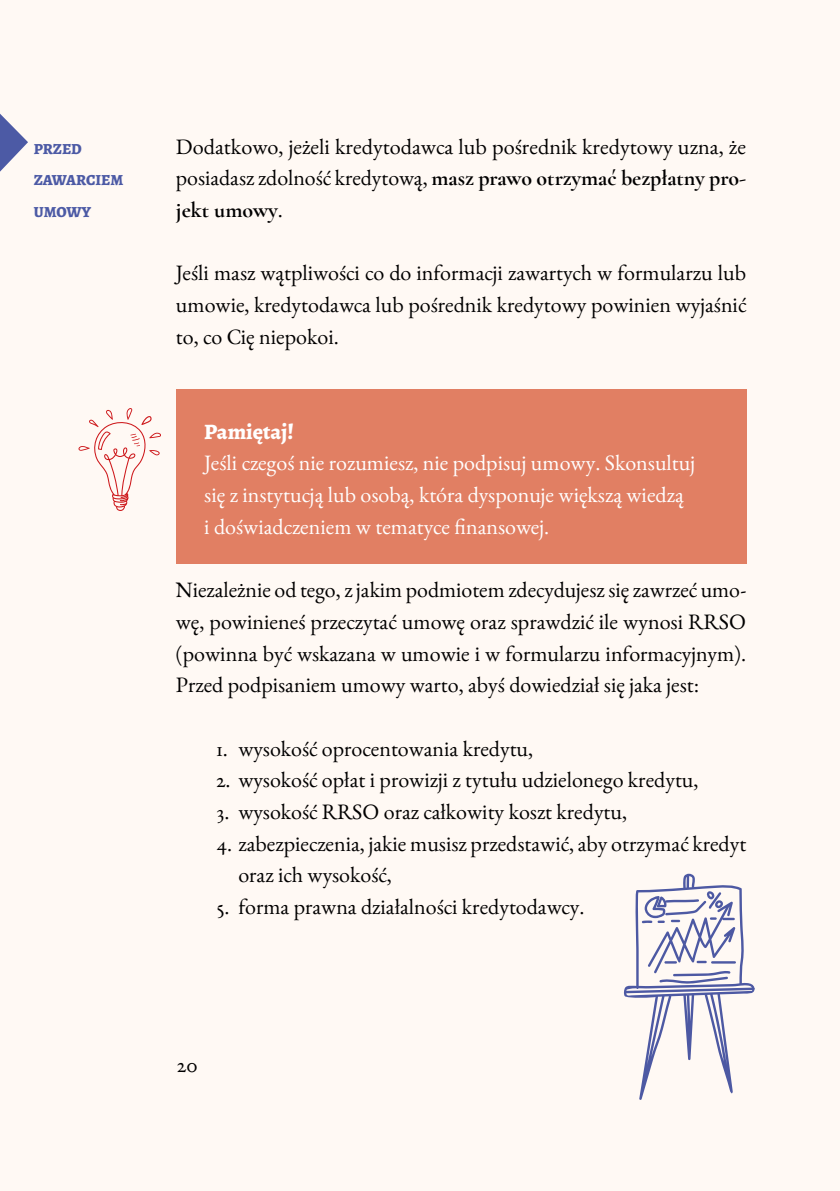
<style>
.page{position:relative;width:840px;height:1191px;background:#fff}
.page>*{position:absolute;margin:0;border:0;box-sizing:border-box;transform-origin:0 0}
.t1{font:22px/31.6px "EB Garamond";color:#000;text-align:justify}
.t2{font:22px/31.6px "EB Garamond";color:#fff}
.t3{font:700 22px/31.6px "Cormorant Garamond";color:#000}
.t4{font:800 22px "Alegreya";color:#fff}
.t5{font:800 15.4px/31.6px "Alegreya";color:#4c5aa5}
.s1{font-family:"EB Garamond";font-weight:400}
</style>
<div class="page">
<div style="left:0;top:0;width:839px;height:1191px;background:#fff9f4"></div>
<svg style="left:78px;top:408px;width:83px;height:103px"></svg>
<svg style="left:624px;top:873px;width:130px;height:227px"></svg>
<div style="left:176px;top:389px;width:570px;height:175px;background:#e17f63"></div>
<svg style="left:0;top:114px;width:28px;height:58px"></svg>
<p class="t5" style="left:34px;top:133px;width:91px">PRZED<br>ZAWARCIEM<br>UMOWY</p>
<p class="t1" style="left:176px;top:130px;width:571px">Dodatkowo, jeżeli kredytodawca lub pośrednik kredytowy uzna, że</p>
<p class="t3" style="left:176px;top:162px;width:571px"><span class="s1">posiadasz zdolność kredytową,</span> masz prawo otrzymać bezpłatny pro&shy;jekt umowy<span class="s1">.</span></p>
<p class="t1" style="left:176px;top:257px;width:571px">Jeśli masz wątpliwości co do informacji zawartych w formularzu lub umowie, kredytodawca lub pośrednik kredytowy powinien wyjaśnić to, co Cię niepokoi.</p>
<p class="t4" style="left:204px;top:416px;width:91px">Pamiętaj!</p>
<p class="t2" style="left:204px;top:447px;width:492px">Jeśli czegoś nie rozumiesz, nie podpisuj umowy. Skonsultuj się z instytucją lub osobą, która dysponuje większą wiedzą<br>i doświadczeniem w tematyce finansowej.</p>
<p class="t1" style="left:176px;top:573px;width:571px">Niezależnie od tego, z jakim podmiotem zdecydujesz się zawrzeć umo&shy;wę, powinieneś przeczytać umowę oraz sprawdzić ile wynosi RRSO (powinna być wskazana w umowie i w formularzu informacyjnym).<br>Przed podpisaniem umowy warto, abyś dowiedział się jaka jest:</p>
<p class="t1" style="left:216px;top:732px;width:318px">1. wysokość oprocentowania kredytu,</p>
<p class="t1" style="left:216px;top:763px;width:483px">2. wysokość opłat i prowizji z tytułu udzielonego kredytu,</p>
<p class="t1" style="left:216px;top:795px;width:412px">3. wysokość RRSO oraz całkowity koszt kredytu,</p>
<p class="t1" style="left:238px;top:827px;width:509px;text-indent:-22px">4. zabezpieczenia, jakie musisz przedstawić, aby otrzymać kredyt oraz ich wysokość,</p>
<p class="t1" style="left:216px;top:890px;width:369px">5. forma prawna działalności kredytodawcy.</p>
<p class="t1" style="left:177px;top:1048px;width:22px">20</p>
</div>
